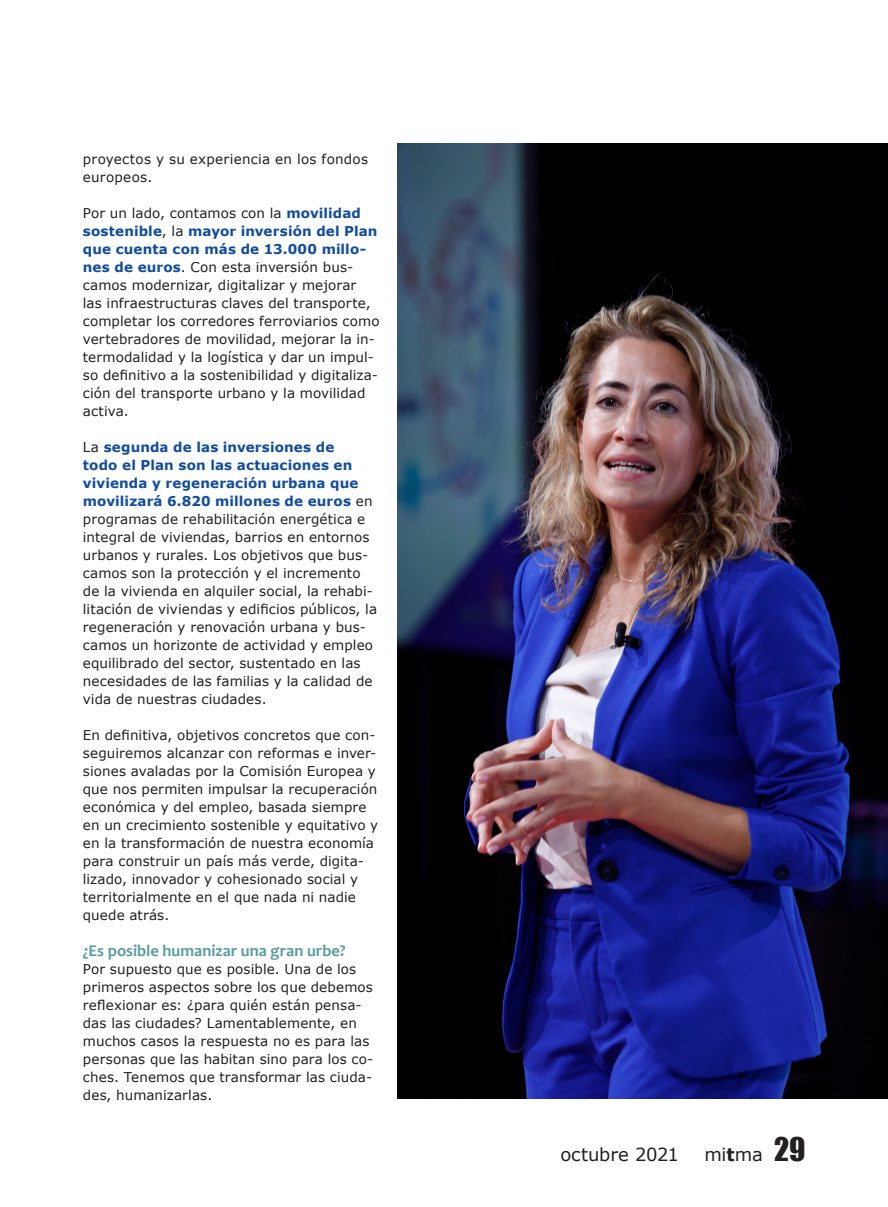
<style>
.page{position:relative;width:888px;height:1207px;background:#fff}
.page>*{position:absolute;margin:0;border:0;box-sizing:border-box;transform-origin:0 0}
.t1{font:18px "Verdana";letter-spacing:-.015em;color:#231f20}
.t2{font:700 16.5px "Candara";letter-spacing:.005em;color:#5a9ca2}
.t3{font:13.5px/18px "Verdana";letter-spacing:.01em;color:#231f20}
.s1{font-weight:700;color:#124ca1}
.s2{font-weight:700}
.s3{font-family:"Impact";font-size:30px}
</style>
<div class="page">
<img style="left:398px;top:143px;width:490px;height:956px">
<p class="t3" style="left:83px;top:151px;width:287px">proyectos y su experiencia en los fondos europeos.</p>
<p class="t3" style="left:83px;top:205px;width:298px">Por un lado, contamos con la <span class="s1">movilidad sostenible</span>, la <span class="s1">mayor inversión del Plan que cuenta con más de 13.000 millo&shy;nes de euros</span>. Con esta inversión bus&shy;camos modernizar, digitalizar y mejorar<br>las infraestructuras claves del transporte, completar los corredores ferroviarios como vertebradores de movilidad, mejorar la in&shy;termodalidad y la logística y dar un impul&shy;so definitivo a la sostenibilidad y digitaliza&shy;ción del transporte urbano y la movilidad activa.</p>
<p class="t3" style="left:83px;top:439px;width:296px">La <span class="s1">segunda de las inversiones de<br>todo el Plan son las actuaciones en vivienda y regeneración urbana que movilizará 6.820 millones de euros</span> en programas de rehabilitación energética e integral de viviendas, barrios en entornos urbanos y rurales. Los objetivos que bus&shy;camos son la protección y el incremento de la vivienda en alquiler social, la rehabi&shy;litación de viviendas y edificios públicos, la regeneración y renovación urbana y bus&shy;camos un horizonte de actividad y empleo equilibrado del sector, sustentado en las necesidades de las familias y la calidad de vida de nuestras ciudades.</p>
<p class="t3" style="left:83px;top:726px;width:297px">En definitiva, objetivos concretos que con&shy;seguiremos alcanzar con reformas e inver&shy;siones avaladas por la Comisión Europea y que nos permiten impulsar la recuperación económica y del empleo, basada siempre en un crecimiento sostenible y equitativo y en la transformación de nuestra economía para construir un país más verde, digita&shy;lizado, innovador y cohesionado social y territorialmente en el que nada ni nadie quede atrás.</p>
<p class="t2" style="left:83px;top:941px;width:264px">¿Es posible humanizar una gran urbe?</p>
<p class="t3" style="left:83px;top:961px;width:292px">Por supuesto que es posible. Una de los primeros aspectos sobre los que debemos reflexionar es: ¿para quién están pensa&shy;das las ciudades? Lamentablemente, en muchos casos la respuesta no es para las personas que las habitan sino para los co&shy;ches. Tenemos que transformar las ciuda&shy;des, humanizarlas.</p>
<h1 class="t1" style="left:560px;top:1142px;width:120px">octubre 2021</h1>
<h1 class="t1" style="left:704px;top:1142px;width:103px">mi<span class="s2">t</span>ma <span class="s3">29</span></h1>
</div>
